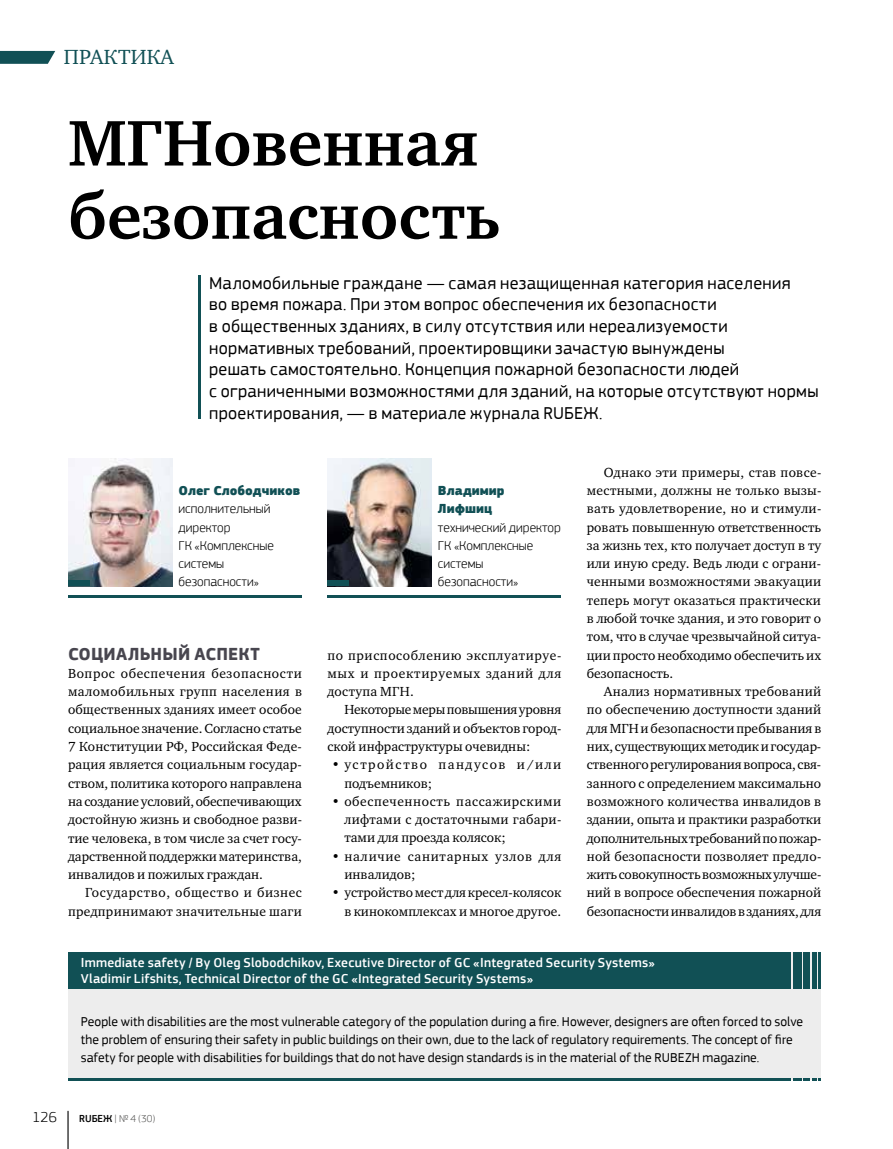
<style>
.page{position:relative;width:893px;height:1149px;background:#fff}
.page>*{position:absolute;margin:0;border:0;box-sizing:border-box;transform-origin:0 0}
.t1{font:700 66px/73.2px "Charter ITC";color:#000}
.t2{font:21px "Charter ITC";letter-spacing:.01em;color:#115055}
.t3{font:18px/21.6px "PF Square Sans Pro";letter-spacing:.02em;color:#000}
.t4{font:700 18px "PF Square Sans Pro";letter-spacing:.01em;color:#48464f}
.t5{font:300 15px "PF Square Sans Pro";color:#000}
.t6{font:13.5px/18.3px "Charter ITC";color:#000;text-align:justify}
.t7{font:13.5px/18.3px "PF Square Sans Pro";letter-spacing:.005em;color:#000}
.t8{font:500 13.5px/16.2px "PF Square Sans Pro";letter-spacing:.015em;color:#fff}
.t9{font:300 13.5px/18.3px "PF Square Sans Pro";color:#000}
.t10{font:13.5px/18.3px "Charter ITC";letter-spacing:.02em;color:#000;text-align:right}
.t11{font:13.5px/18.3px "Charter ITC";letter-spacing:.11em;color:#000}
.t12{font:13.5px/18.3px "Charter ITC";letter-spacing:.055em;color:#000}
.t13{font:900 13.5px/18.3px "PF Square Sans Pro";color:#115055}
.t14{font:300 10.5px "PF Square Sans Pro";color:#575756}
.s1{font-weight:500;color:#000}
</style>
<div class="page">
<hr style="left:198px;top:275px;width:3px;height:143px;background:#115055">
<svg style="left:0;top:51px;width:55px;height:13px"></svg>
<div style="left:68px;top:952px;width:753px;height:127px;background:#ededed"></div>
<div style="left:68px;top:952px;width:723px;height:36px;background:#115055"></div>
<div style="left:793px;top:952px;width:8px;height:36px;background:#115055"></div>
<div style="left:804px;top:952px;width:6px;height:36px;background:#115055"></div>
<hr style="left:812px;top:952px;width:4px;height:36px;background:#115055">
<hr style="left:819px;top:952px;width:2px;height:36px;background:#115055">
<hr style="left:68px;top:1077px;width:723px;height:3px;background:#115055">
<svg style="left:793px;top:1078px;width:28px;height:2px"></svg>
<img style="left:68px;top:458px;width:104px;height:128px">
<hr style="left:68px;top:594px;width:234px;height:3px;background:#115055">
<div style="left:68px;top:580px;width:21px;height:6px;background:#115055"></div>
<img style="left:327px;top:458px;width:105px;height:128px">
<hr style="left:327px;top:594px;width:234px;height:3px;background:#115055">
<div style="left:327px;top:580px;width:22px;height:6px;background:#115055"></div>
<hr style="left:67px;top:1110px;width:2px;height:38px;background:#000">
<h2 class="t2" style="left:64px;top:43px;width:111px">ПРАКТИКА</h2>
<h1 class="t1" style="left:68px;top:107px;width:434px">МГНовенная безопасность</h1>
<p class="t3" style="left:209px;top:272px;width:611px">Маломобильные граждане — самая незащищенная категория населения<br>во время пожара. При этом вопрос обеспечения их безопасности<br>в общественных зданиях, в силу отсутствия или нереализуемости нормативных требований, проектировщики зачастую вынуждены<br>решать самостоятельно. Концепция пожарной безопасности людей<br>с ограниченными возможностями для зданий, на которые отсутствуют нормы проектирования, — в материале журнала RUБЕЖ.</p>
<p class="t13" style="left:179px;top:481px;width:123px">Олег Слободчиков</p>
<p class="t9" style="left:179px;top:499px;width:97px">исполнительный директор<br>ГК «Комплексные системы безопасности»</p>
<h3 class="t4" style="left:68px;top:642px;width:193px">СОЦИАЛЬНЫЙ АСПЕКТ</h3>
<p class="t6" style="left:68px;top:664px;width:235px">Вопрос обеспечения безопасности маломобильных групп населения в общественных зданиях имеет особое социальное значение. Согласно статье 7 Конституции РФ, Российская Феде&shy;рация является социальным государ&shy;ством, политика которого направлена на создание условий, обеспечивающих достойную жизнь и свободное разви&shy;тие человека, в том числе за счет госу&shy;дарственной поддержки материнства, инвалидов и пожилых граждан.</p>
<p class="t10" style="left:68px;top:883px;width:235px">Государство, общество и бизнес предпринимают значительные шаги</p>
<p class="t13" style="left:438px;top:481px;width:68px">Владимир<br>Лифшиц</p>
<p class="t9" style="left:438px;top:517px;width:124px">технический директор<br>ГК «Комплексные системы безопасности»</p>
<p class="t6" style="left:327px;top:645px;width:235px">по приспособлению эксплуатируе&shy;мых и проектируемых зданий для доступа МГН.</p>
<p class="t6" style="left:327px;top:700px;width:235px;text-indent:17px">Некоторые меры повышения уровня доступности зданий и объектов город&shy;ской инфраструктуры очевидны:</p>
<p class="t11" style="left:344px;top:755px;width:218px;text-indent:-13px">• устройство пандусов и/или подъемников;</p>
<p class="t6" style="left:344px;top:791px;width:218px;text-indent:-13px">• обеспеченность пассажирскими лифтами с достаточными габари&shy;тами для проезда колясок;</p>
<p class="t12" style="left:344px;top:846px;width:218px;text-indent:-13px">• наличие санитарных узлов для инвалидов;</p>
<p class="t6" style="left:332px;top:883px;width:231px;text-align:right">• устройство мест для кресел-колясок в кинокомплексах и многое другое.</p>
<p class="t6" style="left:587px;top:462px;width:236px;text-indent:17px">Однако эти примеры, став повсе&shy;местными, должны не только вызы&shy;вать удовлетворение, но и стимули&shy;ровать повышенную ответственность за жизнь тех, кто получает доступ в ту или иную среду. Ведь люди с ограни&shy;ченными возможностями эвакуации теперь могут оказаться практически в любой точке здания, и это говорит о том, что в случае чрезвычайной ситуа&shy;ции просто необходимо обеспечить их безопасность.</p>
<p class="t6" style="left:587px;top:682px;width:236px;text-indent:17px">Анализ нормативных требований по обеспечению доступности зданий для МГН и безопасности пребывания в них, существующих методик и государ&shy;ственного регулирования вопроса, свя&shy;занного с определением максимально возможного количества инвалидов в здании, опыта и практики разработки дополнительных требований по пожар&shy;ной безопасности позволяет предло&shy;жить совокупность возможных улучше&shy;ний в вопросе обеспечения пожарной безопасности инвалидов в зданиях, для</p>
<p class="t8" style="left:81px;top:954px;width:576px">Immediate safety / By Oleg Slobodchikov, Executive Director of GC «Integrated Security Systems»<br>Vladimir Lifshits, Technical Director of the GC «Integrated Security Systems»</p>
<p class="t7" style="left:81px;top:1011px;width:724px">People with disabilities are the most vulnerable category of the population during a fire. However, designers are often forced to solve the problem of ensuring their safety in public buildings on their own, due to the lack of regulatory requirements. The concept of fire safety for people with disabilities for buildings that do not have design standards is in the material of the RUBEZH magazine.</p>
<p class="t5" style="left:33px;top:1108px;width:26px">126</p>
<p class="t14" style="left:79px;top:1112px;width:78px"><span class="s1">RUБЕЖ</span> | № 4 (30)</p>
</div>
